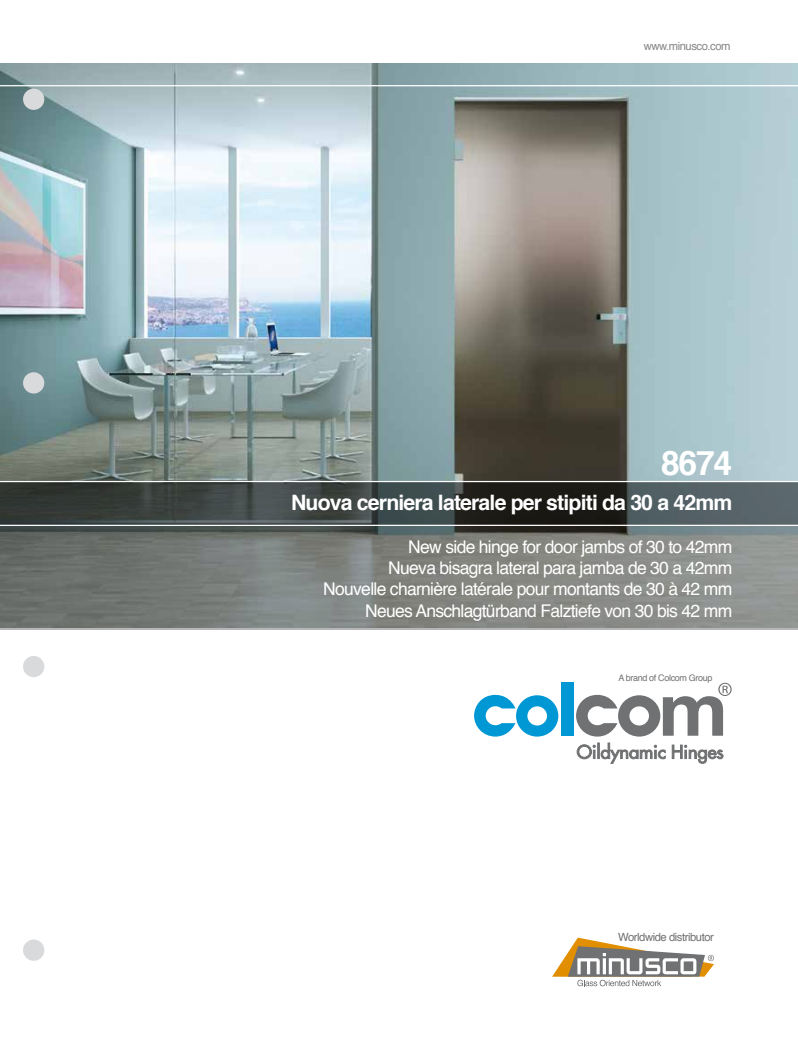
<style>
.page{position:relative;width:798px;height:1053px;background:#fff}
.page>*{position:absolute;margin:0;border:0;box-sizing:border-box;transform-origin:0 0}
.t1{font:700 33.75px "Helvetica";color:#fff}
.t2{font:700 21.25px "Helvetica";letter-spacing:-.04em;color:#fff}
.t3{font:17.5px/21.2px "Helvetica";letter-spacing:-.04em;color:#fff;text-align:right}
.t4{font:11.25px "Helvetica";letter-spacing:-.04em;color:#707172}
.t5{font:11.25px "Helvetica";letter-spacing:-.04em;color:#848687}
.t6{font:9px "Helvetica";letter-spacing:-.04em;color:#707172}
</style>
<div class="page">
<img style="left:0;top:64px;width:797px;height:417px">
<div style="left:23px;top:89px;width:21px;height:21px;background:#d9dadb;border-radius:50%"></div>
<div style="left:23px;top:372px;width:21px;height:21px;background:#d9dadb;border-radius:50%"></div>
<div style="left:23px;top:656px;width:21px;height:21px;background:#d9dadb;border-radius:50%"></div>
<div style="left:23px;top:939px;width:21px;height:21px;background:#d9dadb;border-radius:50%"></div>
<div style="left:560px;top:682px;width:13px;height:53px;background:#0098d4"></div>
<svg style="left:474px;top:694px;width:84px;height:42px"></svg>
<svg style="left:576px;top:682px;width:155px;height:54px"></svg>
<svg style="left:576px;top:742px;width:89px;height:21px"></svg>
<svg style="left:671px;top:744px;width:52px;height:19px"></svg>
<svg style="left:552px;top:937px;width:161px;height:49px"></svg>
<hr style="left:0;top:85px;width:797px;height:1px;background:#fff">
<svg style="left:0;top:526px;width:797px;height:103px;background:#7c807c"></svg>
<svg style="left:0;top:482px;width:797px;height:42px;background:#3b4241"></svg>
<p class="t5" style="left:643px;top:37px;width:88px">www.minusco.com</p>
<h1 class="t1" style="left:661px;top:435px;width:73px">8674</h1>
<p class="t2" style="left:291px;top:485px;width:442px">Nuova cerniera laterale per stipiti da 30 a 42mm</p>
<p class="t3" style="left:323px;top:536px;width:410px">New side hinge for door jambs of 30 to 42mm<br>Nueva bisagra lateral para jamba de 30 a 42mm Nouvelle charnière latérale pour montants de 30 à 42 mm Neues Anschlagtürband Falztiefe von 30 bis 42 mm</p>
<p class="t6" style="left:618px;top:670px;width:95px">A brand of Colcom Group</p>
<p class="t4" style="left:618px;top:928px;width:97px">Worldwide distributor</p>
</div>
